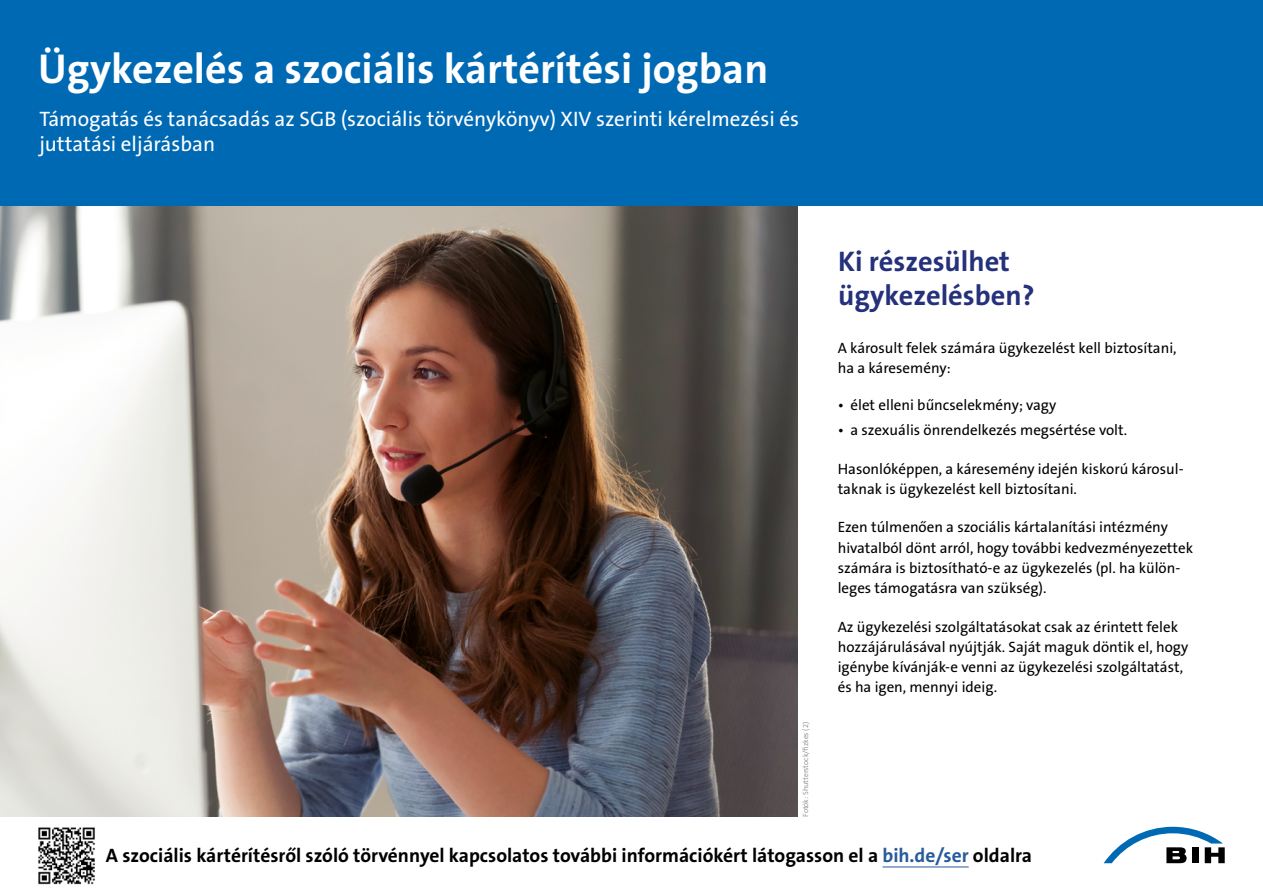
<style>
.page{position:relative;width:1263px;height:893px;background:#fff}
.page>*{position:absolute;margin:0;border:0;box-sizing:border-box;transform-origin:0 0}
.BIH_H1{font:700 42px "The Sans B W7";color:#fff}
.Titel__Headline_24pt_120{font:700 28.5px/34.2px "The Sans B W7";color:#25317a}
.t1{font:21px/25.2px "The Sans B W5 Plain";color:#fff}
.t2{font:700 19.5px "The Sans B W7";color:#000}
.Innen__Copy_9pt_135{font:15px/20.2px "The Sans B W5 Plain";color:#000}
.t3{font:300 7.5px "The Sans B W4";color:#878787}
.s1{color:#275b9b}
</style>
<div class="page">
<img style="left:0;top:206px;width:797px;height:610px">
<hr style="left:882px;top:866px;width:87px;height:1px;background:#275b9b">
<svg style="left:1104px;top:827px;width:121px;height:36px"></svg>
<div style="left:0;top:0;width:1263px;height:206px;background:#0069b4"></div>
<img style="left:38px;top:827px;width:57px;height:58px">
<h1 class="BIH_H1" style="left:38px;top:42px;width:731px">Ügykezelés a szociális kártérítési jogban</h1>
<p class="t1" style="left:39px;top:106px;width:761px">Támogatás és tanácsadás az SGB (szociális törvénykönyv) XIV szerinti kérelmezési és juttatási eljárásban</p>
<p class="t3" style="left:801px;top:817px;width:96px;rotate:-90deg">Fotók: Shutterstock/fizkes (2)</p>
<h2 class="Titel__Headline_24pt_120" style="left:838px;top:244px;width:198px">Ki részesülhet ügykezelésben?</h2>
<p class="Innen__Copy_9pt_135" style="left:838px;top:338px;width:340px">A károsult felek számára ügykezelést kell biztosítani, ha a káresemény:</p>
<p class="Innen__Copy_9pt_135" style="left:838px;top:394px;width:220px">• élet elleni bűncselekmény; vagy</p>
<p class="Innen__Copy_9pt_135" style="left:838px;top:420px;width:291px">• a szexuális önrendelkezés megsértése volt.</p>
<p class="Innen__Copy_9pt_135" style="left:838px;top:459px;width:347px">Hasonlóképpen, a káresemény idején kiskorú károsul&shy;taknak is ügykezelést kell biztosítani.</p>
<p class="Innen__Copy_9pt_135" style="left:838px;top:517px;width:357px">Ezen túlmenően a szociális kártalanítási intézmény hivatalból dönt arról, hogy további kedvezményezettek számára is biztosítható-e az ügykezelés (pl. ha külön&shy;leges támogatásra van szükség).</p>
<p class="Innen__Copy_9pt_135" style="left:838px;top:616px;width:352px">Az ügykezelési szolgáltatásokat csak az érintett felek hozzájárulásával nyújtják. Saját maguk döntik el, hogy igénybe kívánják-e venni az ügykezelési szolgáltatást, és ha igen, mennyi ideig.</p>
<p class="t2" style="left:106px;top:843px;width:927px">A szociális kártérítésről szóló törvénnyel kapcsolatos további információkért látogasson el a <span class="s1">bih.de/ser</span> oldalra</p>
</div>
